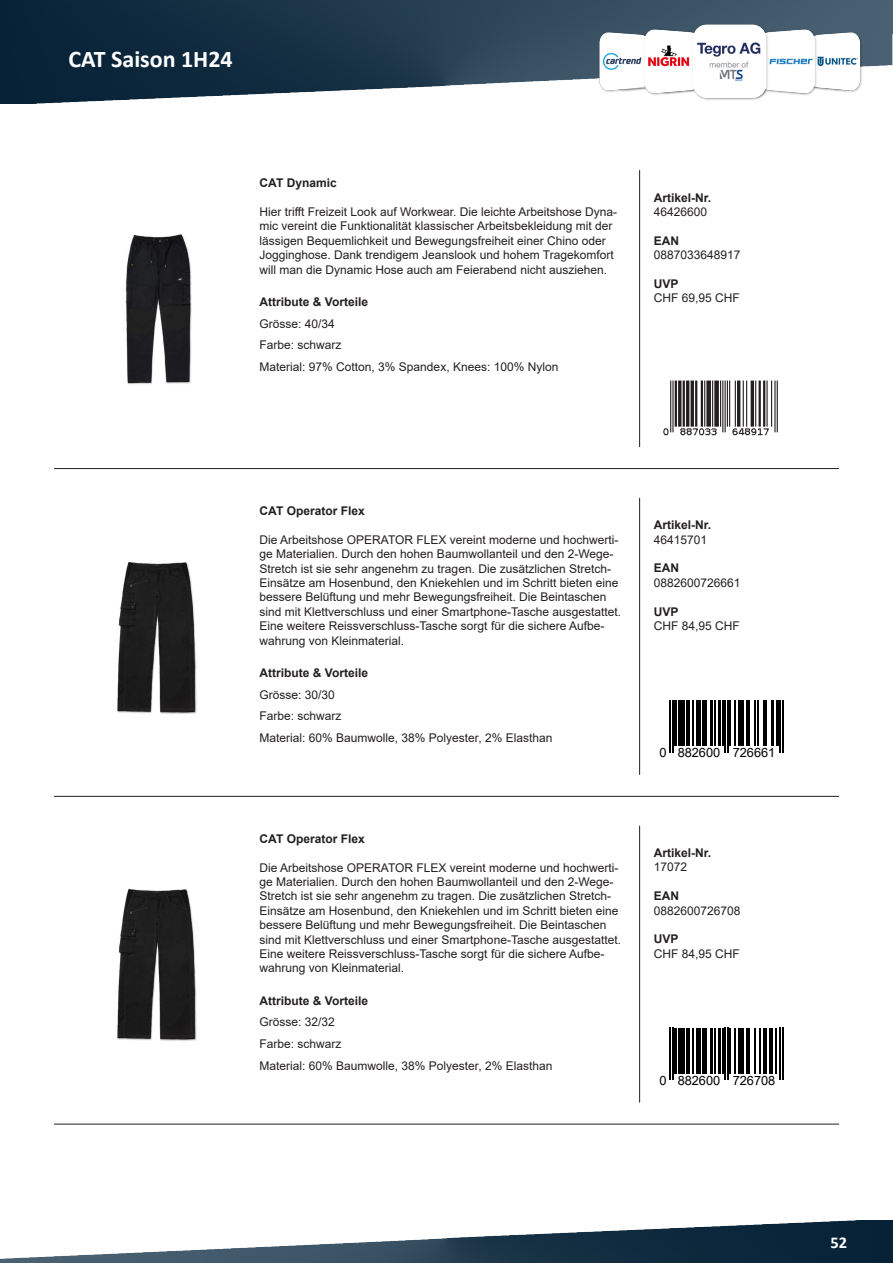
<style>
.page{position:relative;width:893px;height:1263px;background:#fff}
.page>*{position:absolute;margin:0;border:0;box-sizing:border-box;transform-origin:0 0}
.t1{font:700 24px "Calibri";color:#fff}
.t2{font:700 16.5px "Calibri";color:#fff}
.t3{font:12.75px "Arial";color:#000}
.t4{font:12px/14.4px "Arial";color:#231f20}
.t5{font:700 12px "Arial";color:#231f20}
</style>
<div class="page">
<img style="left:0;top:0;width:893px;height:104px">
<img style="left:604px;top:0;width:259px;height:104px">
<img style="left:0;top:1220px;width:893px;height:43px">
<img style="left:597px;top:22px;width:266px;height:79px">
<img style="left:125px;top:234px;width:67px;height:150px">
<hr style="left:639px;top:170px;width:1px;height:277px;background:#231f20">
<hr style="left:54px;top:468px;width:785px;height:1px;background:#231f20">
<img style="left:663px;top:380px;width:115px;height:56px">
<img style="left:117px;top:562px;width:80px;height:152px">
<hr style="left:639px;top:498px;width:1px;height:277px;background:#231f20">
<hr style="left:54px;top:796px;width:785px;height:1px;background:#231f20">
<svg style="left:669px;top:700px;width:115px;height:53px"></svg>
<hr style="left:670px;top:700px;width:1px;height:52px;background:#000">
<hr style="left:672px;top:700px;width:1px;height:52px;background:#000">
<hr style="left:674px;top:700px;width:3px;height:46px;background:#000">
<hr style="left:678px;top:700px;width:4px;height:46px;background:#000">
<hr style="left:683px;top:700px;width:2px;height:46px;background:#000">
<hr style="left:686px;top:700px;width:4px;height:46px;background:#000">
<hr style="left:692px;top:700px;width:2px;height:46px;background:#000">
<hr style="left:696px;top:700px;width:2px;height:46px;background:#000">
<hr style="left:700px;top:700px;width:1px;height:46px;background:#000">
<div style="left:702px;top:700px;width:5px;height:46px;background:#000"></div>
<hr style="left:710px;top:700px;width:3px;height:46px;background:#000">
<hr style="left:714px;top:700px;width:1px;height:46px;background:#000">
<hr style="left:719px;top:700px;width:2px;height:46px;background:#000">
<hr style="left:722px;top:700px;width:1px;height:46px;background:#000">
<hr style="left:725px;top:700px;width:1px;height:52px;background:#000">
<hr style="left:727px;top:700px;width:1px;height:52px;background:#000">
<hr style="left:729px;top:700px;width:2px;height:46px;background:#000">
<hr style="left:734px;top:700px;width:1px;height:46px;background:#000">
<hr style="left:738px;top:700px;width:2px;height:46px;background:#000">
<hr style="left:741px;top:700px;width:3px;height:46px;background:#000">
<hr style="left:746px;top:700px;width:1px;height:46px;background:#000">
<hr style="left:749px;top:700px;width:1px;height:46px;background:#000">
<hr style="left:755px;top:700px;width:1px;height:46px;background:#000">
<hr style="left:757px;top:700px;width:1px;height:46px;background:#000">
<hr style="left:763px;top:700px;width:1px;height:46px;background:#000">
<hr style="left:765px;top:700px;width:2px;height:46px;background:#000">
<hr style="left:771px;top:700px;width:3px;height:46px;background:#000">
<hr style="left:776px;top:700px;width:3px;height:46px;background:#000">
<hr style="left:780px;top:700px;width:1px;height:52px;background:#000">
<hr style="left:782px;top:700px;width:1px;height:52px;background:#000">
<img style="left:117px;top:889px;width:80px;height:152px">
<hr style="left:639px;top:826px;width:1px;height:276px;background:#231f20">
<hr style="left:54px;top:1124px;width:785px;height:1px;background:#231f20">
<svg style="left:669px;top:1028px;width:115px;height:52px"></svg>
<hr style="left:670px;top:1028px;width:1px;height:52px;background:#000">
<hr style="left:672px;top:1028px;width:1px;height:52px;background:#000">
<hr style="left:674px;top:1028px;width:3px;height:45px;background:#000">
<hr style="left:678px;top:1028px;width:4px;height:45px;background:#000">
<hr style="left:683px;top:1028px;width:2px;height:45px;background:#000">
<hr style="left:686px;top:1028px;width:4px;height:45px;background:#000">
<hr style="left:692px;top:1028px;width:2px;height:45px;background:#000">
<hr style="left:696px;top:1028px;width:2px;height:45px;background:#000">
<hr style="left:700px;top:1028px;width:1px;height:45px;background:#000">
<div style="left:702px;top:1028px;width:5px;height:45px;background:#000"></div>
<hr style="left:710px;top:1028px;width:3px;height:45px;background:#000">
<hr style="left:714px;top:1028px;width:1px;height:45px;background:#000">
<hr style="left:719px;top:1028px;width:2px;height:45px;background:#000">
<hr style="left:722px;top:1028px;width:1px;height:45px;background:#000">
<hr style="left:725px;top:1028px;width:1px;height:52px;background:#000">
<hr style="left:727px;top:1028px;width:1px;height:52px;background:#000">
<hr style="left:729px;top:1028px;width:2px;height:45px;background:#000">
<hr style="left:734px;top:1028px;width:1px;height:45px;background:#000">
<hr style="left:738px;top:1028px;width:2px;height:45px;background:#000">
<hr style="left:741px;top:1028px;width:3px;height:45px;background:#000">
<hr style="left:746px;top:1028px;width:1px;height:45px;background:#000">
<hr style="left:749px;top:1028px;width:1px;height:45px;background:#000">
<hr style="left:755px;top:1028px;width:1px;height:45px;background:#000">
<hr style="left:759px;top:1028px;width:1px;height:45px;background:#000">
<hr style="left:763px;top:1028px;width:4px;height:45px;background:#000">
<hr style="left:769px;top:1028px;width:1px;height:45px;background:#000">
<hr style="left:771px;top:1028px;width:1px;height:45px;background:#000">
<hr style="left:775px;top:1028px;width:1px;height:45px;background:#000">
<hr style="left:780px;top:1028px;width:1px;height:52px;background:#000">
<hr style="left:782px;top:1028px;width:1px;height:52px;background:#000">
<h1 class="t1" style="left:68px;top:42px;width:166px">CAT Saison 1H24</h1>
<p class="t5" style="left:260px;top:175px;width:79px">CAT Dynamic</p>
<p class="t4" style="left:260px;top:205px;width:359px">Hier trifft Freizeit Look auf Workwear. Die leichte Arbeitshose Dyna&shy;mic vereint die Funktionalität klassischer Arbeitsbekleidung mit der lässigen Bequemlichkeit und Bewegungsfreiheit einer Chino oder Jogginghose. Dank trendigem Jeanslook und hohem Tragekomfort will man die Dynamic Hose auch am Feierabend nicht ausziehen.</p>
<p class="t5" style="left:260px;top:293px;width:110px">Attribute &amp; Vorteile</p>
<p class="t4" style="left:260px;top:316px;width:77px">Grösse: 40/34</p>
<p class="t4" style="left:260px;top:334px;width:300px;line-height:21.6px">Farbe: schwarz<br>Material: 97% Cotton, 3% Spandex, Knees: 100% Nylon</p>
<p class="t5" style="left:654px;top:189px;width:59px">Artikel-Nr.</p>
<p class="t4" style="left:654px;top:204px;width:55px">46426600</p>
<p class="t5" style="left:654px;top:232px;width:27px">EAN</p>
<p class="t4" style="left:654px;top:248px;width:88px">0887033648917</p>
<p class="t5" style="left:654px;top:275px;width:26px">UVP</p>
<p class="t4" style="left:654px;top:291px;width:88px">CHF 69,95 CHF</p>
<p class="t5" style="left:260px;top:502px;width:107px">CAT Operator Flex</p>
<p class="t4" style="left:260px;top:532px;width:363px">Die Arbeitshose OPERATOR FLEX vereint moderne und hochwerti&shy;ge Materialien. Durch den hohen Baumwollanteil und den 2-Wege-Stretch ist sie sehr angenehm zu tragen. Die zusätzlichen Stretch-Einsätze am Hosenbund, den Kniekehlen und im Schritt bieten eine bessere Belüftung und mehr Bewegungsfreiheit. Die Beintaschen sind mit Klettverschluss und einer Smartphone-Tasche ausgestattet.<br>Eine weitere Reissverschluss-Tasche sorgt für die sichere Aufbe&shy;wahrung von Kleinmaterial.</p>
<p class="t5" style="left:260px;top:664px;width:110px">Attribute &amp; Vorteile</p>
<p class="t4" style="left:260px;top:687px;width:77px">Grösse: 30/30</p>
<p class="t4" style="left:260px;top:705px;width:294px;line-height:21.6px">Farbe: schwarz<br>Material: 60% Baumwolle, 38% Polyester, 2% Elasthan</p>
<p class="t5" style="left:260px;top:830px;width:107px">CAT Operator Flex</p>
<p class="t4" style="left:260px;top:860px;width:363px">Die Arbeitshose OPERATOR FLEX vereint moderne und hochwerti&shy;ge Materialien. Durch den hohen Baumwollanteil und den 2-Wege-Stretch ist sie sehr angenehm zu tragen. Die zusätzlichen Stretch-Einsätze am Hosenbund, den Kniekehlen und im Schritt bieten eine bessere Belüftung und mehr Bewegungsfreiheit. Die Beintaschen sind mit Klettverschluss und einer Smartphone-Tasche ausgestattet.<br>Eine weitere Reissverschluss-Tasche sorgt für die sichere Aufbe&shy;wahrung von Kleinmaterial.</p>
<p class="t5" style="left:260px;top:992px;width:110px">Attribute &amp; Vorteile</p>
<p class="t4" style="left:260px;top:1015px;width:77px">Grösse: 32/32</p>
<p class="t4" style="left:260px;top:1033px;width:294px;line-height:21.6px">Farbe: schwarz<br>Material: 60% Baumwolle, 38% Polyester, 2% Elasthan</p>
<p class="t5" style="left:654px;top:517px;width:59px">Artikel-Nr.</p>
<p class="t4" style="left:654px;top:532px;width:55px">46415701</p>
<p class="t5" style="left:654px;top:560px;width:27px">EAN</p>
<p class="t4" style="left:654px;top:575px;width:88px">0882600726661</p>
<p class="t5" style="left:654px;top:603px;width:26px">UVP</p>
<p class="t4" style="left:654px;top:619px;width:88px">CHF 84,95 CHF</p>
<p class="t3" style="left:659px;top:744px;width:117px">0 882600 726661</p>
<p class="t5" style="left:654px;top:844px;width:59px">Artikel-Nr.</p>
<p class="t4" style="left:654px;top:860px;width:35px">17072</p>
<p class="t5" style="left:654px;top:887px;width:27px">EAN</p>
<p class="t4" style="left:654px;top:903px;width:88px">0882600726708</p>
<p class="t5" style="left:654px;top:931px;width:26px">UVP</p>
<p class="t4" style="left:654px;top:946px;width:88px">CHF 84,95 CHF</p>
<p class="t3" style="left:659px;top:1072px;width:117px">0 882600 726708</p>
<h2 class="t2" style="left:831px;top:1230px;width:18px">52</h2>
</div>
